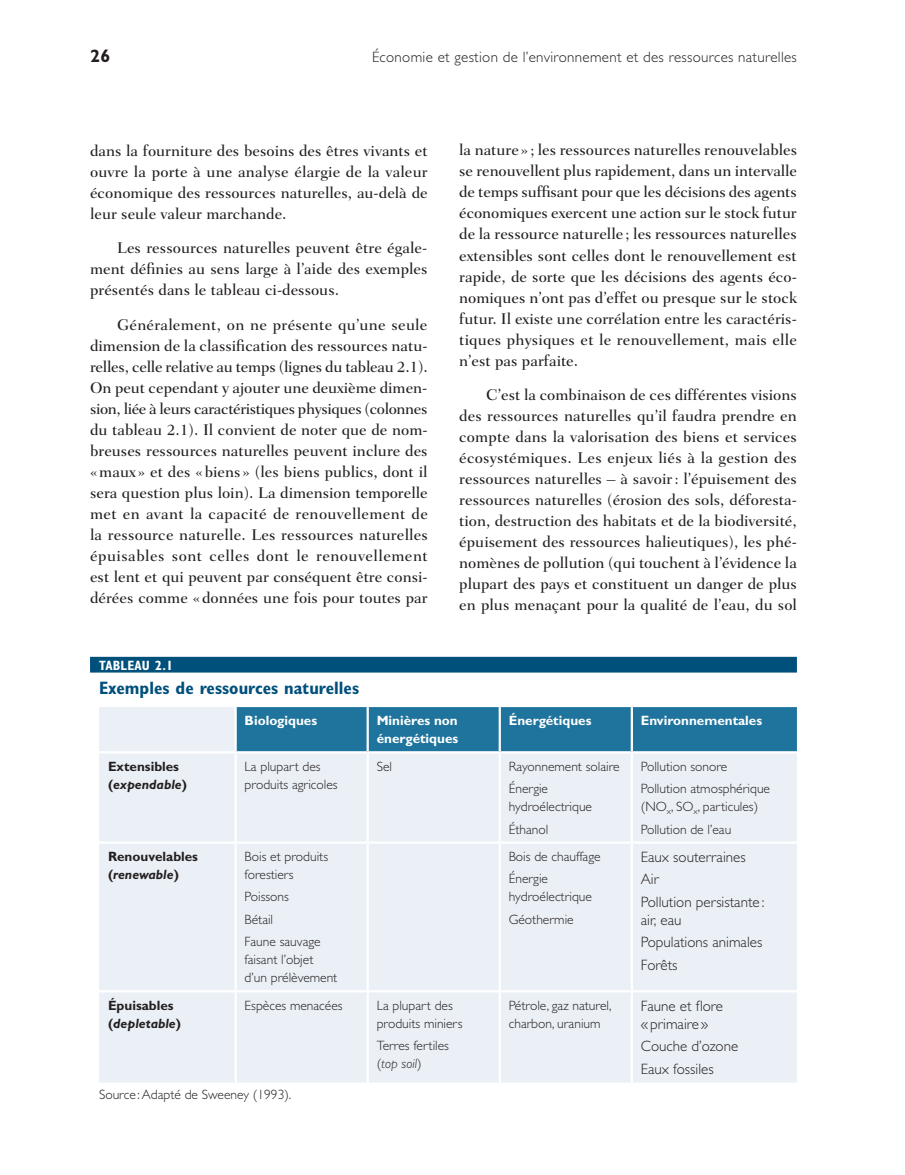
<style>
.page{position:relative;width:905px;height:1175px;background:#fff}
.page>*{position:absolute;margin:0;border:0;box-sizing:border-box;transform-origin:0 0}
.t1{font:700 condensed 18px "Gill Sans Std";color:#00507c}
.t2{font:700 18px "Gill Sans Std";color:#231f20}
.t3{font:500 15.75px/21px "Fairfield LT Std";color:#231f20;text-align:justify}
.t4{font:300 15px/22.5px "Gill Sans Std";color:#231f20}
.t5{font:300 15px "Gill Sans Std";letter-spacing:.02em;color:#231f20}
.t6{font:300 13.5px/22.5px "Gill Sans Std";color:#231f20}
.t7{font:700 13.5px/18px "Gill Sans Std";color:#231f20}
.t8{font:700 13.5px/18px "Gill Sans Std";color:#fff}
.t9{font:700 condensed 13.5px "Gill Sans Std";letter-spacing:.02em;color:#fff}
.s1{font-style:italic}
</style>
<div class="page">
<div style="left:90px;top:657px;width:706px;height:15px;background:#00507c"></div>
<div style="left:99px;top:707px;width:697px;height:375px;background:#eaf0f6"></div>
<div style="left:237px;top:707px;width:559px;height:44px;background:#1e749d"></div>
<hr style="left:366px;top:707px;width:3px;height:44px;background:#fff">
<hr style="left:498px;top:707px;width:3px;height:44px;background:#fff">
<hr style="left:630px;top:707px;width:3px;height:44px;background:#fff">
<hr style="left:99px;top:751px;width:135px;height:2px;background:#fff">
<hr style="left:234px;top:753px;width:3px;height:88px;background:#fff">
<hr style="left:366px;top:753px;width:3px;height:88px;background:#fff">
<hr style="left:498px;top:753px;width:3px;height:88px;background:#fff">
<hr style="left:630px;top:753px;width:3px;height:88px;background:#fff">
<hr style="left:99px;top:841px;width:137px;height:2px;background:#fff">
<hr style="left:236px;top:841px;width:132px;height:2px;background:#fff">
<hr style="left:234px;top:843px;width:3px;height:147px;background:#fff">
<hr style="left:368px;top:841px;width:132px;height:2px;background:#fff">
<hr style="left:366px;top:843px;width:3px;height:147px;background:#fff">
<hr style="left:500px;top:841px;width:132px;height:2px;background:#fff">
<hr style="left:498px;top:843px;width:3px;height:147px;background:#fff">
<hr style="left:632px;top:841px;width:164px;height:2px;background:#fff">
<hr style="left:630px;top:843px;width:3px;height:147px;background:#fff">
<hr style="left:99px;top:990px;width:137px;height:2px;background:#fff">
<hr style="left:236px;top:990px;width:132px;height:2px;background:#fff">
<hr style="left:234px;top:992px;width:3px;height:90px;background:#fff">
<hr style="left:368px;top:990px;width:132px;height:2px;background:#fff">
<hr style="left:366px;top:992px;width:3px;height:90px;background:#fff">
<hr style="left:500px;top:990px;width:132px;height:2px;background:#fff">
<hr style="left:498px;top:992px;width:3px;height:90px;background:#fff">
<hr style="left:632px;top:990px;width:164px;height:2px;background:#fff">
<hr style="left:630px;top:992px;width:3px;height:90px;background:#fff">
<hr style="left:234px;top:707px;width:3px;height:44px;background:#fff">
<hr style="left:234px;top:751px;width:134px;height:2px;background:#fff">
<hr style="left:368px;top:751px;width:132px;height:2px;background:#fff">
<hr style="left:500px;top:751px;width:132px;height:2px;background:#fff">
<hr style="left:632px;top:751px;width:164px;height:2px;background:#fff">
<p class="t2" style="left:90px;top:46px;width:22px">26</p>
<p class="t5" style="left:372px;top:49px;width:426px">Économie et gestion de l’environnement et des ressources naturelles</p>
<p class="t3" style="left:90px;top:140px;width:339px">dans la fourniture des besoins des êtres vivants et ouvre la porte à une analyse élargie de la valeur économique des ressources naturelles, au-delà de leur seule valeur marchande.</p>
<p class="t3" style="left:90px;top:237px;width:339px;text-indent:27px">Les ressources naturelles peuvent être égale&shy;ment définies au sens large à l’aide des exemples présentés dans le tableau ci-dessous.</p>
<p class="t3" style="left:90px;top:314px;width:339px;text-indent:27px">Généralement, on ne présente qu’une seule dimension de la classification des ressources natu&shy;relles, celle relative au temps (lignes du tableau 2.1).<br>On peut cependant y ajouter une deuxième dimen&shy;sion, liée à leurs caractéristiques physiques (colonnes du tableau 2.1). Il convient de noter que de nom&shy;breuses ressources naturelles peuvent inclure des «maux » et des «biens » (les biens publics, dont il sera question plus loin). La dimension temporelle met en avant la capacité de renouvellement de la ressource naturelle. Les ressources naturelles épuisables sont celles dont le renouvellement est lent et qui peuvent par conséquent être consi&shy;dérées comme «données une fois pour toutes par</p>
<p class="t3" style="left:459px;top:140px;width:339px">la nature» ; les ressources naturelles renouvelables se renouvellent plus rapidement, dans un intervalle de temps suffisant pour que les décisions des agents économiques exercent une action sur le stock futur de la ressource naturelle ; les ressources naturelles extensibles sont celles dont le renouvellement est rapide, de sorte que les décisions des agents éco&shy;nomiques n’ont pas d’effet ou presque sur le stock futur. Il existe une corrélation entre les caractéris&shy;tiques physiques et le renouvellement, mais elle n’est pas parfaite.</p>
<p class="t3" style="left:459px;top:384px;width:339px;text-indent:27px">C’est la combinaison de ces différentes visions des ressources naturelles qu’il faudra prendre en compte dans la valorisation des biens et services écosystémiques. Les enjeux liés à la gestion des ressources naturelles – à savoir: l’épuisement des ressources naturelles (érosion des sols, déforesta&shy;tion, destruction des habitats et de la biodiversité, épuisement des ressources halieutiques), les phé&shy;nomènes de pollution (qui touchent à l’évidence la plupart des pays et constituent un danger de plus en plus menaçant pour la qualité de l’eau, du sol</p>
<p class="t9" style="left:99px;top:657px;width:76px">TABLEAU 2.1</p>
<p class="t1" style="left:99px;top:676px;width:261px">Exemples de ressources naturelles</p>
<p class="t8" style="left:244px;top:711px;width:74px">Biologiques</p>
<p class="t8" style="left:377px;top:711px;width:83px">Minières non énergétiques</p>
<p class="t8" style="left:509px;top:711px;width:84px">Énergétiques</p>
<p class="t8" style="left:641px;top:711px;width:123px">Environnementales</p>
<p class="t7" style="left:108px;top:757px;width:80px">Extensibles (<span class="s1">expendable</span>)</p>
<p class="t6" style="left:245px;top:757px;width:94px;line-height:18px">La plupart des produits agricoles</p>
<p class="t6" style="left:377px;top:755px;width:17px">Sel</p>
<p class="t6" style="left:509px;top:755px;width:112px">Rayonnement solaire<br>Énergie</p>
<p class="t6" style="left:509px;top:795px;width:85px">hydroélectrique<br>Éthanol</p>
<p class="t6" style="left:641px;top:755px;width:131px">Pollution sonore<br>Pollution atmosphérique</p>
<p class="t6" style="left:640px;top:795px;width:119px">(NO<sub>x</sub>, SO<sub>x</sub>, particules)<br>Pollution de l’eau</p>
<p class="t7" style="left:108px;top:847px;width:91px">Renouvelables (<span class="s1">renewable</span>)</p>
<p class="t6" style="left:245px;top:847px;width:85px;line-height:18px">Bois et produits forestiers</p>
<p class="t6" style="left:245px;top:885px;width:78px">Poissons<br>Bétail<br>Faune sauvage</p>
<p class="t6" style="left:245px;top:951px;width:94px;line-height:18px">faisant l’objet d’un prélèvement</p>
<p class="t7" style="left:108px;top:996px;width:74px">Épuisables (<span class="s1">depletable</span>)</p>
<p class="t6" style="left:244px;top:994px;width:99px">Espèces menacées</p>
<p class="t6" style="left:377px;top:996px;width:87px;line-height:18px">La plupart des produits miniers</p>
<p class="t6" style="left:377px;top:1036px;width:74px;line-height:18px">Terres fertiles (<span class="s1">top soil</span>)</p>
<p class="t6" style="left:99px;top:1083px;width:194px">Source : Adapté de Sweeney (1993).</p>
<p class="t6" style="left:509px;top:845px;width:93px">Bois de chauffage<br>Énergie</p>
<p class="t6" style="left:509px;top:885px;width:85px">hydroélectrique<br>Géothermie</p>
<p class="t4" style="left:640px;top:845px;width:125px">Eaux souterraines<br>Air<br>Pollution persistante :</p>
<p class="t4" style="left:640px;top:908px;width:123px">air, eau<br>Populations animales<br>Forêts</p>
<p class="t6" style="left:509px;top:996px;width:104px;line-height:18px">Pétrole, gaz naturel, charbon, uranium</p>
<p class="t4" style="left:640px;top:996px;width:84px;line-height:18px">Faune et flore «primaire »</p>
<p class="t4" style="left:640px;top:1035px;width:99px">Couche d’ozone<br>Eaux fossiles</p>
</div>
